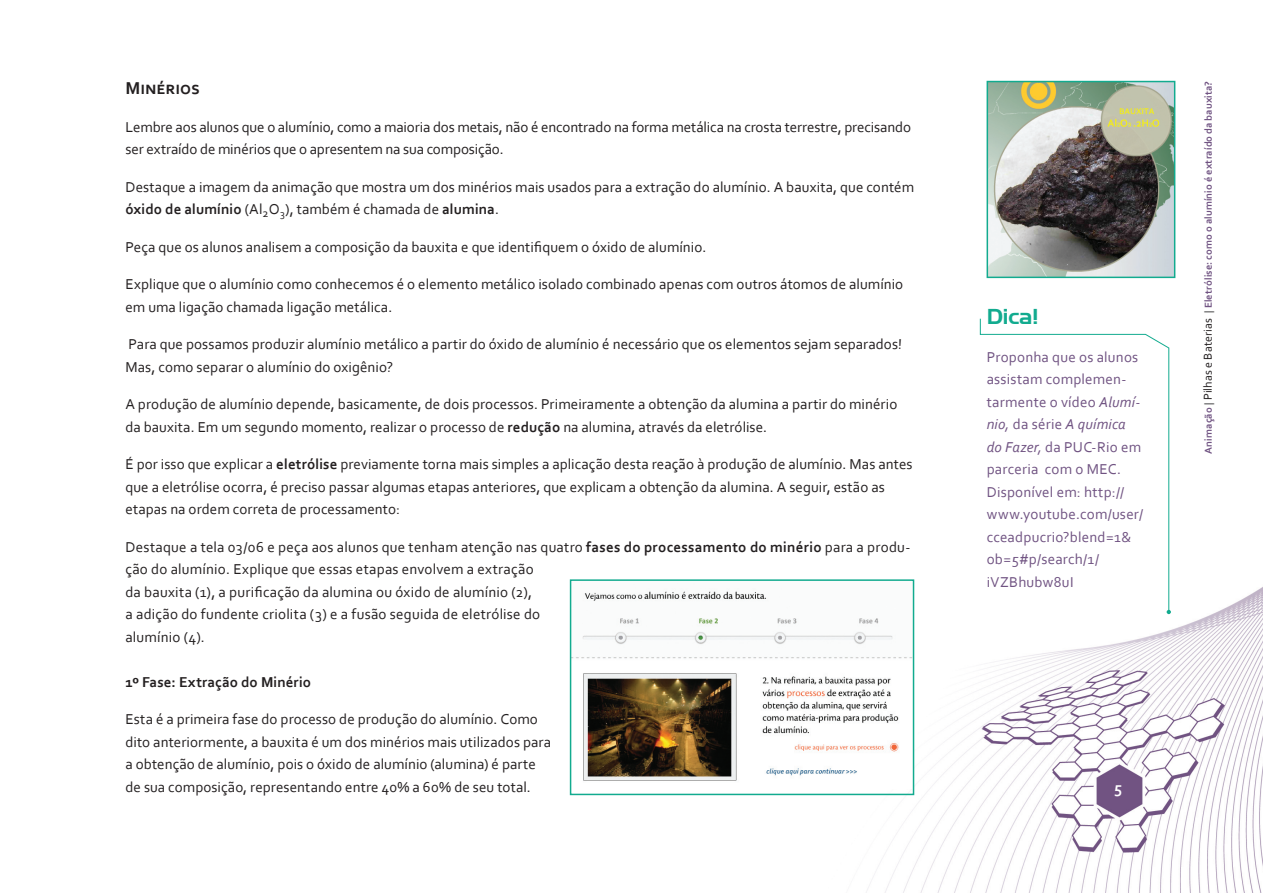
<style>
.page{position:relative;width:1263px;height:893px;background:#fff}
.page>*{position:absolute;margin:0;border:0;box-sizing:border-box;transform-origin:0 0}
.t1{font:21px "Handel Gothic BT";color:#12ab8f}
.t2{font:700 18px "Corbel";color:#231f20}
.t3{font:700 16.5px "Corbel";color:#fff}
.t4{font:15px/22.5px "Corbel";letter-spacing:.005em;color:#231f20}
.t5{font:15px/22.5px "Corbel";letter-spacing:.015em;color:#705382}
.t6{font:700 15px "Corbel";letter-spacing:.01em;color:#231f20}
.t7{font:700 10.5px "Corbel";letter-spacing:.01em;color:#705382}
.s1{font-weight:700}
.s2{font-style:italic}
.s3{color:#4b4c4d}
.s4{font-weight:400;font-size:12px;color:#231f20}
</style>
<div class="page">
<img style="left:826px;top:388px;width:437px;height:505px">
<svg style="left:979px;top:318px;width:190px;height:295px"></svg>
<svg style="left:1166px;top:610px;width:5px;height:4px"></svg>
<img style="left:989px;top:84px;width:183px;height:191px">
<div style="left:986px;top:81px;width:189px;height:197px;border:2px solid #12ab8f"></div>
<img style="left:573px;top:582px;width:338px;height:207px">
<div style="left:570px;top:579px;width:344px;height:216px;border:2px solid #12ab8f"></div>
<p class="t2" style="left:125px;top:77px;width:76px">Minérios</p>
<p class="t4" style="left:125px;top:115px;width:787px">Lembre aos alunos que o alumínio, como a maioria dos metais, não é encontrado na forma metálica na crosta terrestre, precisando ser extraído de minérios que o apresentem na sua composição.</p>
<p class="t4" style="left:125px;top:175px;width:790px">Destaque a imagem da animação que mostra um dos minérios mais usados para a extração do alumínio. A bauxita, que contém <span class="s1">óxido de alumínio</span> (Al<sub>2</sub>O<sub>3</sub>), também é chamada de <span class="s1">alumina</span>.</p>
<p class="t4" style="left:125px;top:235px;width:582px">Peça que os alunos analisem a composição da bauxita e que identifiquem o óxido de alumínio.</p>
<p class="t4" style="left:125px;top:273px;width:779px">Explique que o alumínio como conhecemos é o elemento metálico isolado combinado apenas com outros átomos de alumínio em uma ligação chamada ligação metálica.</p>
<p class="t4" style="left:125px;top:333px;width:778px">Para que possamos produzir alumínio metálico a partir do óxido de alumínio é necessário que os elementos sejam separados!<br>Mas, como separar o alumínio do oxigênio?</p>
<p class="t4" style="left:125px;top:393px;width:773px">A produção de alumínio depende, basicamente, de dois processos. Primeiramente a obtenção da alumina a partir do minério da bauxita. Em um segundo momento, realizar o processo de <span class="s1">redução</span> na alumina, através da eletrólise.</p>
<p class="t4" style="left:125px;top:453px;width:789px">É por isso que explicar a <span class="s1">eletrólise</span> previamente torna mais simples a aplicação desta reação à produção de alumínio. Mas antes que a eletrólise ocorra, é preciso passar algumas etapas anteriores, que explicam a obtenção da alumina. A seguir, estão as etapas na ordem correta de processamento:</p>
<p class="t4" style="left:125px;top:535px;width:787px">Destaque a tela 03/06 e peça aos alunos que tenham atenção nas quatro <span class="s1">fases do processamento do minério</span> para a produ&shy;ção do alumínio. Explique que essas etapas envolvem a extração<br>da bauxita (1), a purificação da alumina ou óxido de alumínio (2),<br>a adição do fundente criolita (3) e a fusão seguida de eletrólise do<br>alumínio (4).</p>
<p class="t6" style="left:125px;top:672px;width:187px">1º Fase: Extração do Minério</p>
<p class="t4" style="left:125px;top:708px;width:427px">Esta é a primeira fase do processo de produção do alumínio. Como dito anteriormente, a bauxita é um dos minérios mais utilizados para a obtenção de alumínio, pois o óxido de alumínio (alumina) é parte de sua composição, representando entre 40% a 60% de seu total.</p>
<h1 class="t1" style="left:987px;top:304px;width:53px">Dica!</h1>
<p class="t5" style="left:987px;top:345px;width:158px">Proponha que os alunos assistam complemen&shy;tarmente o vídeo <span class="s2">Alumí&shy;nio,</span> da série <span class="s2">A química do Fazer,</span> da PUC-Rio em parceria com o MEC.<br>Disponível em: http:// www.youtube.com/user/ cceadpucrio?blend=1&amp; ob=5#p/search/1/ iVZBhubw8uI</p>
<p class="t7" style="left:1202px;top:454px;width:375px;rotate:-90deg">Animação <span class="s3">|</span> <span class="s4">Pilhas e Baterias</span> <span class="s3">|</span> Eletrólise: como o alumínio é extraído da bauxita?</p>
<p class="t3" style="left:1114px;top:777px;width:10px">5</p>
</div>
